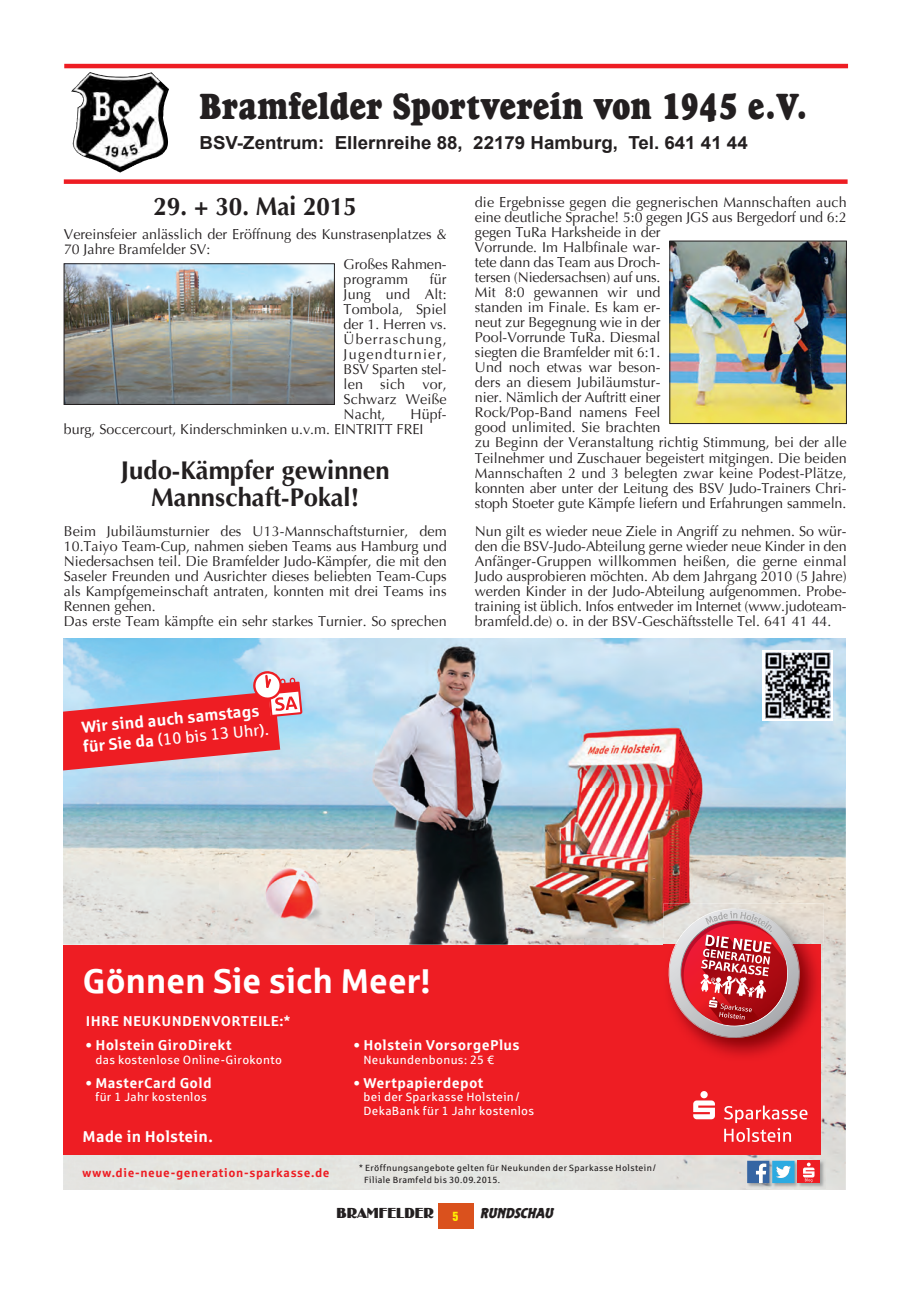
<style>
.page{position:relative;width:919px;height:1289px;background:#fff}
.page>*{position:absolute;margin:0;border:0;box-sizing:border-box;transform-origin:0 0}
.t1{font:37.5px "Goudy Heavyface Cd";letter-spacing:-.005em;color:#231f20}
.t2{font:700 34.5px "Sparkasse Rg";letter-spacing:-.01em;color:#fff}
.t3{font:700 25.5px/27px "Optima";color:#231f20;text-align:center}
.t4{font:700 25.5px "Optima";color:#231f20;scale:.95 1}
.t5{font:700 18px "Arial";color:#231f20;scale:1.04 1}
.t6{font:16.2px "Sparkasse Rgr";color:#fff}
.t7{font:700 16.2px "Sparkasse Rg";color:#fff}
.t8{font:700 15.75px "Sparkasse Rg";letter-spacing:.01em;color:#fff}
.t9{font:15px "Birmingham";color:#231f20}
.t10{font:italic 15px "Elmshorn";color:#231f20}
.t11{font:14.25px/15px "Optima";color:#231f20}
.t12{font:700 14.25px "Sparkasse Rg";letter-spacing:.025em;color:#fff}
.t13{font:700 12.75px "Hegel Inserat";color:#fff101}
.t14{font:12px/13.5px "Sparkasse Rg";letter-spacing:.03em;color:#fff}
.t15{font:700 12px "Sparkasse Rg";letter-spacing:.05em;color:#ee1d23}
.t16{font:9px/11.9px "Sparkasse Rg";letter-spacing:.04em;color:#231f20}
.s1{font-family:"Sparkasse Rg";font-weight:700}
.s2{font-weight:400}
</style>
<div class="page">
<div style="left:438px;top:1203px;width:35px;height:25px;background:#da511d"></div>
<img style="left:71px;top:72px;width:98px;height:101px">
<div style="left:64px;top:179px;width:783px;height:5px;background:#ee1d23"></div>
<hr style="left:64px;top:64px;width:784px;height:4px;background:#ee1d23">
<img style="left:64px;top:638px;width:781px;height:300px">
<img style="left:64px;top:938px;width:599px;height:6px">
<img style="left:794px;top:938px;width:51px;height:251px">
<div style="left:64px;top:1154px;width:730px;height:35px;background:#e4e4e0"></div>
<div style="left:64px;top:944px;width:756px;height:210px;background:#ee1d23"></div>
<svg style="left:693px;top:1091px;width:114px;height:50px"></svg>
<img style="left:663px;top:903px;width:160px;height:159px">
<img style="left:663px;top:944px;width:157px;height:118px">
<svg style="left:665px;top:905px;width:138px;height:136px;background:#c9696e"></svg>
<img style="left:746px;top:1159px;width:79px;height:29px">
<svg style="left:747px;top:1160px;width:47px;height:22px"></svg>
<div style="left:797px;top:1160px;width:23px;height:22px;background:#ee1d23"></div>
<svg style="left:803px;top:1162px;width:11px;height:20px"></svg>
<svg style="left:762px;top:650px;width:71px;height:71px"></svg>
<img style="left:765px;top:653px;width:65px;height:65px">
<svg style="left:64px;top:670px;width:238px;height:100px;background:#d07280"></svg>
<img style="left:66px;top:265px;width:266px;height:137px">
<div style="left:64px;top:263px;width:270px;height:141px;border:1px solid #231f20"></div>
<img style="left:671px;top:243px;width:173px;height:179px">
<div style="left:669px;top:241px;width:177px;height:183px;border:1px solid #231f20"></div>
<h1 class="t1" style="left:199px;top:86px;width:610px">Bramfelder Sportverein von 1945 e.V.</h1>
<p class="t5" style="left:199px;top:133px;width:528px">BSV-Zentrum: Ellernreihe 88, 22179 Hamburg, Tel. 641 41 44</p>
<h3 class="t4" style="left:154px;top:191px;width:215px">29. + 30. Mai 2015</h3>
<p class="t11" style="left:64px;top:227px;width:384px">Vereinsfeier anlässlich der Eröffnung des Kunstrasenplatzes &amp;</p>
<p class="t11" style="left:64px;top:242px;width:148px">70 Jahre Bramfelder SV:</p>
<p class="t11" style="left:343px;top:257px;width:104px">Großes Rahmen-</p>
<p class="t11" style="left:343px;top:272px;width:66px">programm</p>
<p class="t11" style="left:343px;top:272px;width:105px;text-align:justify;text-indent:86px">für Jung und Alt:<br>Tombola, Spiel der 1. Herren vs.<br>Überraschung, Jugendturnier, BSV Sparten stel&shy;len sich vor, Schwarz Weiße Nacht,</p>
<p class="t11" style="left:64px;top:407px;width:384px;text-indent:346px">Hüpf&shy;burg, Soccercourt, Kinderschminken u.v.m. EINTRITT FREI</p>
<h3 class="t3" style="left:121px;top:457px;width:270px">Judo-Kämpfer gewinnen<br>Mannschaft-Pokal!</h3>
<p class="t11" style="left:64px;top:524px;width:384px">Beim Jubiläumsturnier des U13-Mannschaftsturnier, dem 10.Taiyo Team-Cup, nahmen sieben Teams aus Hamburg und Niedersachsen teil. Die Bramfelder Judo-Kämpfer, die mit den Saseler Freunden und Ausrichter dieses beliebten Team-Cups als Kampfgemeinschaft antraten, konnten mit drei Teams ins Rennen gehen.<br>Das erste Team kämpfte ein sehr starkes Turnier. So sprechen</p>
<p class="t11" style="left:475px;top:195px;width:373px">die Ergebnisse gegen die gegnerischen Mannschaften auch eine deutliche Sprache! 5:0 gegen JGS aus Bergedorf und 6:2 gegen TuRa Harksheide in der<br>Vorrunde. Im Halbfinale war-<br>tete dann das Team aus Droch-<br>tersen (Niedersachsen) auf uns.<br>Mit 8:0 gewannen wir und<br>standen im Finale. Es kam er-<br>neut zur Begegnung wie in der<br>Pool-Vorrunde TuRa. Diesmal<br>siegten die Bramfelder mit 6:1.<br>Und noch etwas war beson-<br>ders an diesem Jubiläumstur-<br>nier. Nämlich der Auftritt einer<br>Rock/Pop-Band namens Feel<br>good unlimited. Sie brachten<br>zu Beginn der Veranstaltung richtig Stimmung, bei der alle Teilnehmer und Zuschauer begeistert mitgingen. Die beiden Mannschaften 2 und 3 belegten zwar keine Podest-Plätze, konnten aber unter der Leitung des BSV Judo-Trainers Chri&shy;stoph Stoeter gute Kämpfe liefern und Erfahrungen sammeln.</p>
<p class="t11" style="left:475px;top:524px;width:373px;text-align:justify">Nun gilt es wieder neue Ziele in Angriff zu nehmen. So wür&shy;den die BSV-Judo-Abteilung gerne wieder neue Kinder in den Anfänger-Gruppen willkommen heißen, die gerne einmal Judo ausprobieren möchten. Ab dem Jahrgang 2010 (5 Jahre) werden Kinder in der Judo-Abteilung aufgenommen. Probe&shy;training ist üblich. Infos entweder im Internet (www.judoteam&shy;bramfeld.de) o. in der BSV-Geschäftsstelle Tel. 641 41 44.</p>
<p class="t7" style="left:81px;top:719px;width:180px;rotate:-6deg">Wir sind auch samstags</p>
<p class="t6" style="left:82px;top:739px;width:188px;rotate:-6deg"><span class="s1">für Sie da</span> (10 bis 13 Uhr).</p>
<h2 class="t2" style="left:83px;top:962px;width:349px">Gönnen Sie sich Meer!</h2>
<p class="t12" style="left:86px;top:1013px;width:206px">IHRE NEUKUNDENVORTEILE:*</p>
<p class="t12" style="left:86px;top:1037px;width:147px"><span class="s2">•</span> Holstein GiroDirekt</p>
<p class="t14" style="left:95px;top:1052px;width:188px">das kostenlose Online-Girokonto</p>
<p class="t12" style="left:86px;top:1074px;width:127px"><span class="s2">•</span> MasterCard Gold</p>
<p class="t14" style="left:95px;top:1090px;width:113px">für 1 Jahr kostenlos</p>
<p class="t8" style="left:83px;top:1127px;width:132px">Made in Holstein.</p>
<p class="t15" style="left:83px;top:1166px;width:248px">www.die-neue-generation-sparkasse.de</p>
<p class="t12" style="left:354px;top:1037px;width:167px"><span class="s2">•</span> Holstein VorsorgePlus</p>
<p class="t14" style="left:363px;top:1052px;width:132px">Neukundenbonus: 25 €</p>
<p class="t12" style="left:354px;top:1074px;width:131px"><span class="s2">•</span> Wertpapierdepot</p>
<p class="t14" style="left:363px;top:1090px;width:172px">bei der Sparkasse Holstein /<br>DekaBank für 1 Jahr kostenlos</p>
<p class="t16" style="left:364px;top:1161px;width:293px;text-indent:-5px">* Eröffnungsangebote gelten für Neukunden der Sparkasse Holstein /<br>Filiale Bramfeld bis 30.09.2015.</p>
<p class="t9" style="left:336px;top:1204px;width:99px">BRAMFELDER</p>
<p class="t13" style="left:452px;top:1209px;width:7px">5</p>
<p class="t10" style="left:480px;top:1204px;width:77px">RUNDSCHAU</p>
</div>
